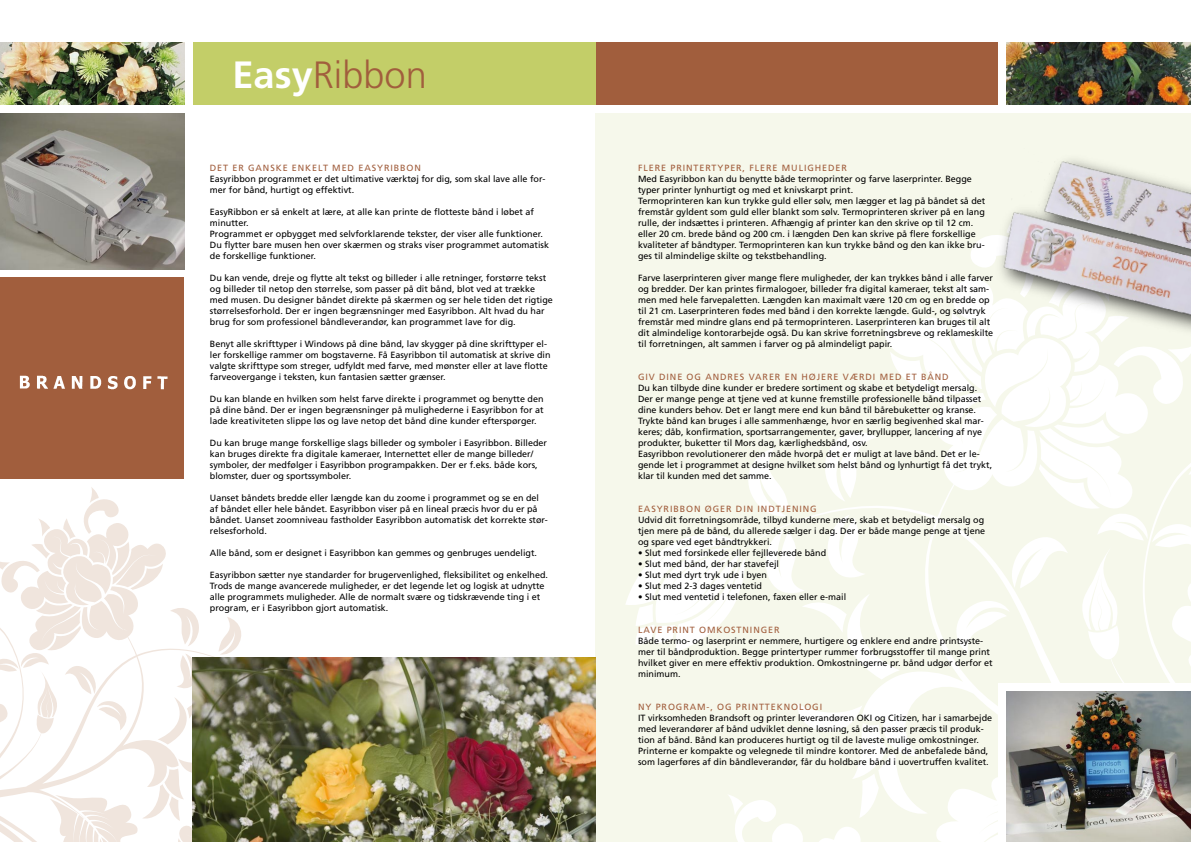
<style>
.page{position:relative;width:1191px;height:842px;background:#fff}
.page>*{position:absolute;margin:0;border:0;box-sizing:border-box;transform-origin:0 0}
.t1{font:300 38px "Frutiger";color:#a15e3d}
.t2{font:9px/11px "Frutiger";color:#000}
.t3{font:9px "Frutiger";letter-spacing:.1em;color:#a15e3d}
.s1{font-weight:700;color:#fff}
</style>
<div class="page">
<img style="left:0;top:43px;width:184px;height:62px">
<div style="left:595px;top:43px;width:403px;height:62px;background:#a15e3d"></div>
<img style="left:1006px;top:43px;width:185px;height:62px">
<div style="left:595px;top:113px;width:596px;height:729px;background:#f6f8eb"></div>
<svg style="left:626px;top:236px;width:565px;height:606px"></svg>
<div style="left:193px;top:43px;width:402px;height:62px;background:#c3ce68"></div>
<img style="left:0;top:113px;width:184px;height:156px">
<div style="left:0;top:278px;width:184px;height:201px;background:#a15e3d"></div>
<div style="left:998px;top:683px;width:193px;height:159px;background:#fff"></div>
<img style="left:1006px;top:692px;width:185px;height:150px">
<svg style="left:0;top:487px;width:309px;height:355px"></svg>
<div style="left:992px;top:151px;width:199px;height:198px;background:#000;opacity:.75"></div>
<img style="left:990px;top:151px;width:201px;height:183px">
<img style="left:193px;top:658px;width:402px;height:184px">
<img style="left:19px;top:375px;width:149px;height:15px">
<h1 class="t1" style="left:232px;top:53px;width:196px"><span class="s1">Easy</span>Ribbon</h1>
<p class="t3" style="left:210px;top:163px;width:213px">Det er ganske enkelt med Easyribbon</p>
<p class="t2" style="left:210px;top:174px;width:337px">Easyribbon programmet er det ultimative værktøj for dig, som skal lave alle for&shy;mer for bånd, hurtigt og effektivt.</p>
<p class="t2" style="left:210px;top:207px;width:341px">EasyRibbon er så enkelt at lære, at alle kan printe de flotteste bånd i løbet af minutter.<br>Programmet er opbygget med selvforklarende tekster, der viser alle funktioner.<br>Du flytter bare musen hen over skærmen og straks viser programmet automatisk de forskellige funktioner.</p>
<p class="t2" style="left:210px;top:273px;width:344px">Du kan vende, dreje og flytte alt tekst og billeder i alle retninger, forstørre tekst og billeder til netop den størrelse, som passer på dit bånd, blot ved at trække med musen. Du designer båndet direkte på skærmen og ser hele tiden det rigtige størrelsesforhold. Der er ingen begrænsninger med Easyribbon. Alt hvad du har brug for som professionel båndleverandør, kan programmet lave for dig.</p>
<p class="t2" style="left:210px;top:339px;width:342px">Benyt alle skrifttyper i Windows på dine bånd, lav skygger på dine skrifttyper el&shy;ler forskellige rammer om bogstaverne. Få Easyribbon til automatisk at skrive din valgte skrifttype som streger, udfyldt med farve, med mønster eller at lave flotte farveovergange i teksten, kun fantasien sætter grænser.</p>
<p class="t2" style="left:210px;top:394px;width:335px;text-align:justify">Du kan blande en hvilken som helst farve direkte i programmet og benytte den på dine bånd. Der er ingen begrænsninger på mulighederne i Easyribbon for at lade kreativiteten slippe løs og lave netop det bånd dine kunder efterspørger.</p>
<p class="t2" style="left:210px;top:438px;width:339px">Du kan bruge mange forskellige slags billeder og symboler i Easyribbon. Billeder kan bruges direkte fra digitale kameraer, I nternettet eller de mange billeder/ symboler, der medfølger i Easyribbon programpakken. Der er f.eks. både kors, blomster, duer og sportssymboler.</p>
<p class="t2" style="left:210px;top:493px;width:339px">Uanset båndets bredde eller længde kan du zoome i programmet og se en del af båndet eller hele båndet. Easyribbon viser på en lineal præcis hvor du er på båndet. Uanset zoomniveau fastholder Easyribbon automatisk det korrekte stør&shy;relsesforhold.</p>
<p class="t2" style="left:210px;top:548px;width:329px">Alle bånd, som er designet i Easyribbon kan gemmes og genbruges uendeligt.</p>
<p class="t2" style="left:210px;top:570px;width:340px">Easyribbon sætter nye standarder for brugervenlighed, fleksibilitet og enkelhed.<br>Trods de mange avancerede muligheder, er det legende let og logisk at udnytte alle programmets muligheder. Alle de normalt svære og tidskrævende ting i et program, er i Easyribbon gjort automatisk.</p>
<p class="t3" style="left:638px;top:163px;width:210px">Flere printertyper, flere muligheder</p>
<p class="t2" style="left:638px;top:174px;width:349px">Med Easyribbon kan du benytte både termoprinter og farve laserprinter. Begge typer printer lynhurtigt og med et knivskarpt print.<br>Termoprinteren kan kun trykke guld eller sølv, men lægger et lag på båndet så det fremstår gyldent som guld eller blankt som sølv. Termoprinteren skriver på en lang rulle, der indsættes i printeren. Afhængig af printer kan den skrive op til 12 cm. eller 20 cm. brede bånd og 200 cm. i længden Den kan skrive på flere forskellige kvaliteter af båndtyper. Termoprinteren kan kun trykke bånd og den kan ikke bru&shy;ges til almindelige skilte og tekstbehandling.</p>
<p class="t2" style="left:638px;top:273px;width:357px">Farve laserprinteren giver mange flere muligheder, der kan trykkes bånd i alle farver og bredder. Der kan printes firmalogoer, billeder fra digital kameraer, tekst alt sam&shy;men med hele farvepaletten. Længden kan maximalt være 120 cm og en bredde op til 21 cm. Laserprinteren fødes med bånd i den korrekte længde. Guld-, og sølvtryk fremstår med mindre glans end på termoprinteren. Laserprinteren kan bruges til alt dit almindelige kontorarbejde også. Du kan skrive forretningsbreve og reklameskilte til forretningen, alt sammen i farver og på almindeligt papir.</p>
<p class="t3" style="left:638px;top:372px;width:312px">Giv dine og andres varer en højere værdi med et bånd</p>
<p class="t2" style="left:638px;top:383px;width:356px">Du kan tilbyde dine kunder er bredere sortiment og skabe et betydeligt mersalg.<br>Der er mange penge at tjene ved at kunne fremstille professionelle bånd tilpasset dine kunders behov. Det er langt mere end kun bånd til bårebuketter og kranse.<br>Trykte bånd kan bruges i alle sammenhænge, hvor en særlig begivenhed skal mar&shy;keres; dåb, konfirmation, sportsarrangementer, gaver, bryllupper, lancering af nye produkter, buketter til Mors dag, kærlighedsbånd, osv.<br>Easyribbon revolutionerer den måde hvorpå det er muligt at lave bånd. Det er le&shy;gende let i programmet at designe hvilket som helst bånd og lynhurtigt få det trykt, klar til kunden med det samme.</p>
<p class="t3" style="left:638px;top:504px;width:180px">Easyribbon øger din indtjening</p>
<p class="t2" style="left:638px;top:515px;width:349px;text-align:justify">Udvid dit forretningsområde, tilbyd kunderne mere, skab et betydeligt mersalg og tjen mere på de bånd, du allerede sælger i dag. Der er både mange penge at tjene og spare ved eget båndtrykkeri.</p>
<p class="t2" style="left:638px;top:548px;width:190px">• Slut med forsinkede eller fejlleverede bånd</p>
<p class="t2" style="left:638px;top:559px;width:143px">• Slut med bånd, der har stavefejl</p>
<p class="t2" style="left:638px;top:570px;width:131px">• Slut med dyrt tryk ude i byen</p>
<p class="t2" style="left:638px;top:581px;width:126px">• Slut med 2-3 dages ventetid</p>
<p class="t2" style="left:638px;top:592px;width:210px">• Slut med ventetid i telefonen, faxen eller e-mail</p>
<p class="t3" style="left:638px;top:625px;width:143px">Lave print omkostninger</p>
<p class="t2" style="left:638px;top:636px;width:356px">Både termo- og laserprint er nemmere, hurtigere og enklere end andre printsyste&shy;mer til båndproduktion. Begge printertyper rummer forbrugsstoffer til mange print hvilket giver en mere effektiv produktion. Omkostningerne pr. bånd udgør derfor et minimum.</p>
<p class="t3" style="left:638px;top:702px;width:186px">Ny program-, og printteknologi</p>
<p class="t2" style="left:638px;top:713px;width:225px">IT virksomheden Brandsoft og printer leverandøren OKI</p>
<p class="t2" style="left:638px;top:713px;width:356px;text-indent:237px">og Citizen, har i samarbejde med leverandører af bånd udviklet denne løsning, så den passer præcis til produk&shy;tion af bånd. Bånd kan produceres hurtigt og til de laveste mulige omkostninger.<br>Printerne er kompakte og velegnede til mindre kontorer. Med de anbefalede bånd, som lagerføres af din båndleverandør, får du holdbare bånd i uovertruffen kvalitet.</p>
</div>
